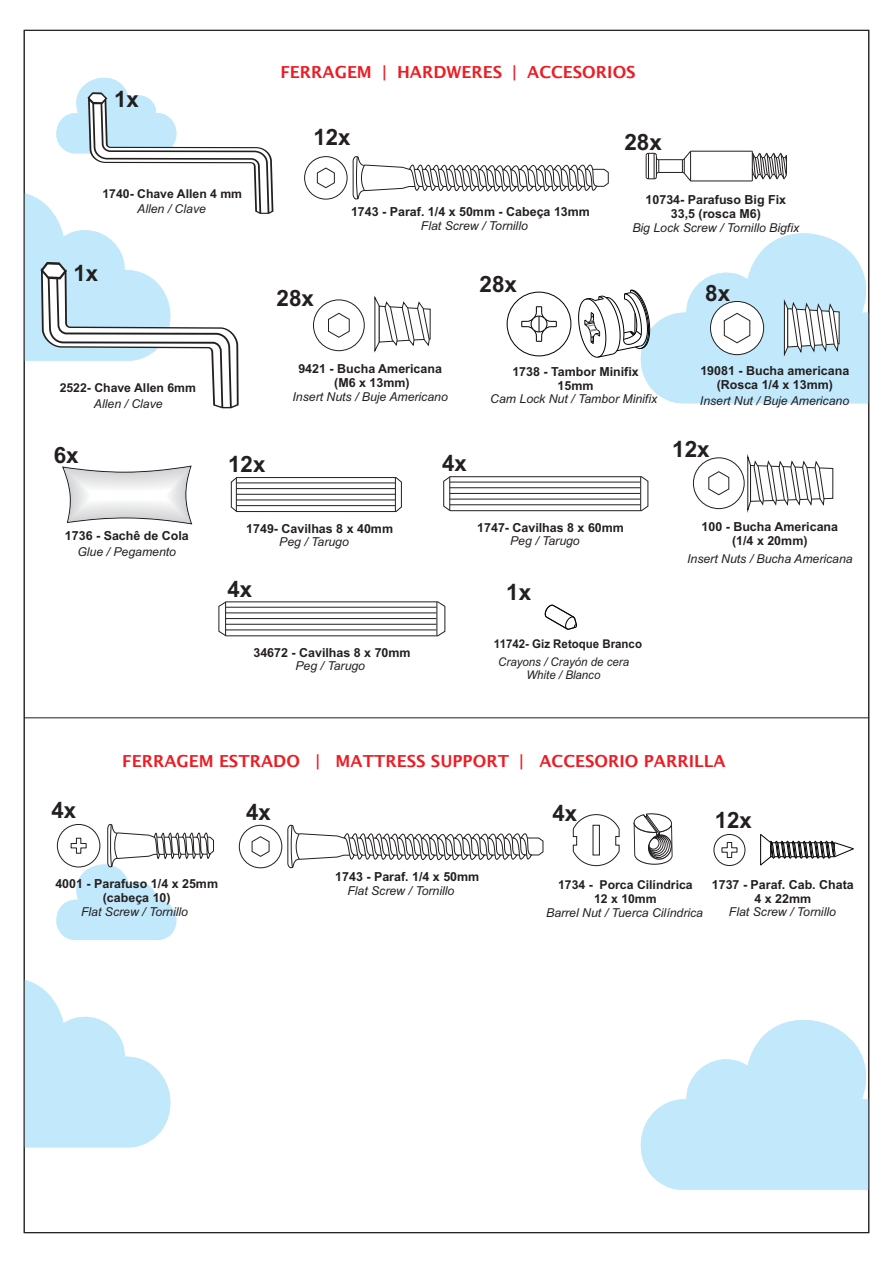
<style>
.page{position:relative;width:893px;height:1263px;background:#fff}
.page>*{position:absolute;margin:0;border:0;box-sizing:border-box;transform-origin:0 0}
.t1{font:700 22.5px "Arial";color:#231f20}
.t2{font:600 16.5px "Lucida Sans";color:#ed1c24}
.t3{font:700 12.45px/14px "Arial";color:#231f20;text-align:center}
.t4{font:italic 12.3px "Arial";color:#231f20}
.t5{font:700 12.3px/13.6px "Arial";color:#231f20;text-align:center}
.t6{font:italic 12px/12.8px "Arial";color:#231f20;text-align:center;scale:.96 1}
.t7{font:700 12px "Arial";color:#231f20;scale:.96 1}
</style>
<div class="page">
<svg style="left:26px;top:980px;width:145px;height:168px"></svg>
<svg style="left:56px;top:824px;width:158px;height:116px"></svg>
<div style="left:239px;top:825px;width:43px;height:43px;background:#fff;border:1px solid #231f20;border-radius:50%"></div>
<svg style="left:251px;top:836px;width:19px;height:21px"></svg>
<svg style="left:287px;top:824px;width:257px;height:45px"></svg>
<hr style="left:24px;top:717px;width:845px;height:1px;background:#231f20">
<svg style="left:632px;top:811px;width:237px;height:423px"></svg>
<svg style="left:573px;top:814px;width:47px;height:52px"></svg>
<div style="left:593px;top:825px;width:7px;height:30px;border:1px solid #231f20"></div>
<svg style="left:23px;top:75px;width:251px;height:345px"></svg>
<svg style="left:231px;top:477px;width:171px;height:35px"></svg>
<hr style="left:236px;top:477px;width:1px;height:34px;background:#231f20">
<hr style="left:236px;top:483px;width:159px;height:1px;background:#231f20">
<hr style="left:236px;top:488px;width:159px;height:1px;background:#231f20">
<hr style="left:236px;top:494px;width:159px;height:1px;background:#231f20">
<hr style="left:236px;top:500px;width:159px;height:1px;background:#231f20">
<hr style="left:236px;top:505px;width:159px;height:1px;background:#231f20">
<hr style="left:395px;top:477px;width:1px;height:34px;background:#231f20">
<div style="left:304px;top:156px;width:44px;height:44px;background:#fff;border:1px solid #231f20;border-radius:50%"></div>
<svg style="left:316px;top:167px;width:19px;height:22px"></svg>
<svg style="left:352px;top:156px;width:257px;height:44px"></svg>
<div style="left:313px;top:299px;width:52px;height:52px;background:#fff;border:1px solid #231f20;border-radius:50%"></div>
<svg style="left:328px;top:312px;width:22px;height:26px"></svg>
<svg style="left:374px;top:295px;width:57px;height:58px"></svg>
<hr style="left:690px;top:181px;width:62px;height:1px;background:#231f20">
<hr style="left:691px;top:151px;width:61px;height:1px;background:#231f20">
<hr style="left:752px;top:151px;width:1px;height:30px;background:#231f20">
<svg style="left:751px;top:153px;width:36px;height:27px"></svg>
<svg style="left:645px;top:150px;width:46px;height:32px"></svg>
<div style="left:507px;top:292px;width:64px;height:64px;border:1px solid #000;border-radius:50%"></div>
<svg style="left:521px;top:306px;width:36px;height:36px"></svg>
<svg style="left:578px;top:227px;width:291px;height:177px"></svg>
<div style="left:693px;top:457px;width:52px;height:52px;background:#fff;border:1px solid #231f20;border-radius:50%"></div>
<svg style="left:708px;top:471px;width:22px;height:25px"></svg>
<svg style="left:747px;top:454px;width:87px;height:59px"></svg>
<svg style="left:62px;top:466px;width:130px;height:58px"></svg>
<svg style="left:443px;top:476px;width:205px;height:35px"></svg>
<hr style="left:449px;top:477px;width:1px;height:33px;background:#231f20">
<hr style="left:450px;top:482px;width:190px;height:1px;background:#231f20">
<hr style="left:450px;top:487px;width:190px;height:1px;background:#231f20">
<hr style="left:450px;top:493px;width:190px;height:1px;background:#231f20">
<hr style="left:450px;top:499px;width:190px;height:1px;background:#231f20">
<hr style="left:450px;top:504px;width:190px;height:1px;background:#231f20">
<hr style="left:640px;top:477px;width:1px;height:33px;background:#231f20">
<svg style="left:545px;top:604px;width:32px;height:26px"></svg>
<svg style="left:219px;top:601px;width:226px;height:35px"></svg>
<hr style="left:225px;top:602px;width:1px;height:34px;background:#231f20">
<hr style="left:226px;top:607px;width:210px;height:1px;background:#231f20">
<hr style="left:226px;top:613px;width:210px;height:1px;background:#231f20">
<hr style="left:226px;top:618px;width:210px;height:1px;background:#231f20">
<hr style="left:226px;top:624px;width:210px;height:1px;background:#231f20">
<hr style="left:226px;top:630px;width:210px;height:1px;background:#231f20">
<hr style="left:437px;top:602px;width:1px;height:34px;background:#231f20">
<h1 class="t1" style="left:114px;top:90px;width:26px">1x</h1>
<p class="t5" style="left:103px;top:188px;width:141px">1740- Chave Allen 4 mm</p>
<h1 class="t1" style="left:73px;top:265px;width:26px">1x</h1>
<p class="t4" style="left:137px;top:204px;width:70px">Allen / Clave</p>
<h2 class="t2" style="left:280px;top:65px;width:357px">FERRAGEM | HARDWERES | ACCESORIOS</h2>
<h1 class="t1" style="left:314px;top:129px;width:39px">12x</h1>
<p class="t3" style="left:351px;top:206px;width:240px">1743 - Paraf. 1/4 x 50mm - Cabeça 13mm</p>
<h1 class="t1" style="left:277px;top:290px;width:39px">28x</h1>
<p class="t4" style="left:421px;top:221px;width:108px">Flat Screw / Tornillo</p>
<h1 class="t1" style="left:480px;top:275px;width:39px">28x</h1>
<h1 class="t1" style="left:624px;top:134px;width:39px">28x</h1>
<p class="t3" style="left:646px;top:194px;width:142px">10734- Parafuso Big Fix<br>33,5 (rosca M6)</p>
<p class="t4" style="left:632px;top:223px;width:168px">Big Lock Screw / Tornillo Bigfix</p>
<h1 class="t1" style="left:705px;top:285px;width:27px">8x</h1>
<p class="t5" style="left:60px;top:382px;width:138px">2522- Chave Allen 6mm</p>
<p class="t4" style="left:94px;top:399px;width:70px">Allen / Clave</p>
<h1 class="t1" style="left:54px;top:447px;width:27px">6x</h1>
<h1 class="t1" style="left:228px;top:456px;width:39px">12x</h1>
<p class="t3" style="left:298px;top:363px;width:145px">9421 - Bucha Americana (M6 x 13mm)</p>
<p class="t4" style="left:293px;top:392px;width:157px">Insert Nuts / Buje Americano</p>
<h1 class="t1" style="left:442px;top:455px;width:26px">4x</h1>
<p class="t3" style="left:512px;top:366px;width:128px">1738 - Tambor Minifix<br>15mm</p>
<p class="t4" style="left:490px;top:394px;width:168px">Cam Lock Nut / Tambor Minifix</p>
<p class="t3" style="left:700px;top:365px;width:150px">19081 - Bucha americana (Rosca 1/4 x 13mm)</p>
<p class="t4" style="left:700px;top:396px;width:151px">Insert Nut / Buje Americano</p>
<h1 class="t1" style="left:672px;top:440px;width:39px">12x</h1>
<p class="t3" style="left:65px;top:530px;width:125px">1736 - Sachê de Cola</p>
<p class="t4" style="left:77px;top:546px;width:100px">Glue / Pegamento</p>
<p class="t3" style="left:246px;top:523px;width:148px">1749- Cavilhas 8 x 40mm</p>
<h1 class="t1" style="left:227px;top:580px;width:26px">4x</h1>
<p class="t4" style="left:279px;top:537px;width:71px">Peg / Tarugo</p>
<p class="t3" style="left:253px;top:647px;width:159px">34672 - Cavilhas 8 x 70mm</p>
<p class="t4" style="left:295px;top:661px;width:71px">Peg / Tarugo</p>
<p class="t3" style="left:477px;top:522px;width:148px">1747- Cavilhas 8 x 60mm</p>
<p class="t4" style="left:510px;top:536px;width:71px">Peg / Tarugo</p>
<h1 class="t1" style="left:506px;top:584px;width:27px">1x</h1>
<p class="t7" style="left:494px;top:640px;width:156px">11742- Giz Retoque Branco</p>
<p class="t6" style="left:498px;top:657px;width:138px">Crayons / Crayón de cera<br>White / Blanco</p>
<p class="t3" style="left:701px;top:520px;width:138px">100 - Bucha Americana (1/4 x 20mm)</p>
<p class="t4" style="left:687px;top:554px;width:167px">Insert Nuts / Bucha Americana</p>
<h2 class="t2" style="left:122px;top:754px;width:605px">FERRAGEM ESTRADO | MATTRESS SUPPORT | ACCESORIO PARRILLA</h2>
<h1 class="t1" style="left:51px;top:802px;width:26px">4x</h1>
<h1 class="t1" style="left:246px;top:804px;width:26px">4x</h1>
<h1 class="t1" style="left:552px;top:804px;width:26px">4x</h1>
<h1 class="t1" style="left:715px;top:812px;width:39px">12x</h1>
<p class="t3" style="left:335px;top:871px;width:146px">1743 - Paraf. 1/4 x 50mm</p>
<p class="t3" style="left:55px;top:877px;width:164px">4001 - Parafuso 1/4 x 25mm (cabeça 10)</p>
<p class="t3" style="left:712px;top:879px;width:143px">1737 - Paraf. Cab. Chata<br>4 x 22mm</p>
<p class="t5" style="left:558px;top:879px;width:136px">1734 - Porca Cilíndrica<br>12 x 10mm</p>
<p class="t4" style="left:347px;top:886px;width:108px">Flat Screw / Tornillo</p>
<p class="t4" style="left:81px;top:907px;width:108px">Flat Screw / Tornillo</p>
<p class="t4" style="left:546px;top:908px;width:158px">Barrel Nut / Tuerca Cilíndrica</p>
<p class="t4" style="left:729px;top:907px;width:108px">Flat Screw / Tornillo</p>
</div>
